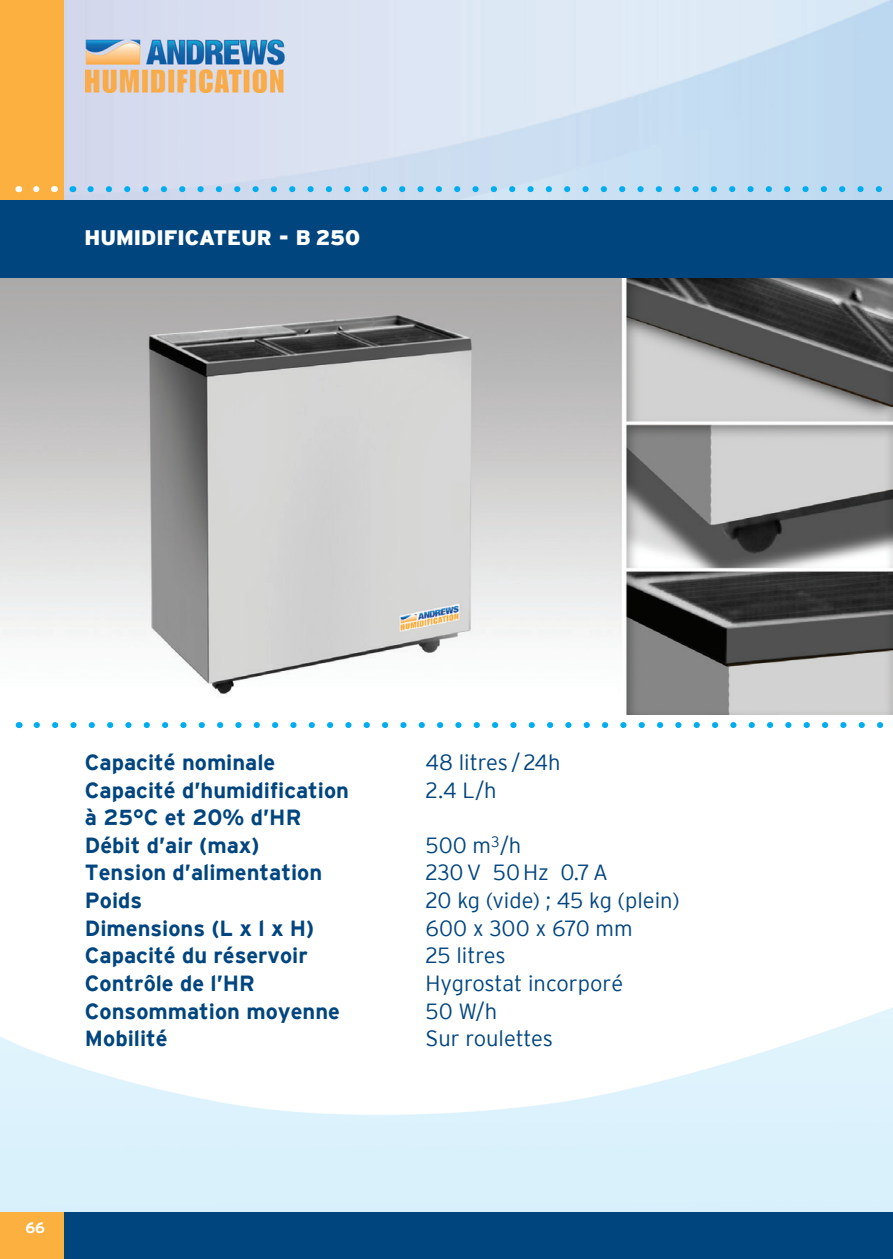
<style>
.page{position:relative;width:893px;height:1259px;background:#fff}
.page>*{position:absolute;margin:0;border:0;box-sizing:border-box;transform-origin:0 0}
.t1{font:700 21.9px/27.6px "Interstate";color:#01457f}
.t2{font:300 21.9px/27.6px "Interstate";color:#01457f}
.t3{font:900 21px "Interstate";color:#fff}
.t4{font:700 15px "Interstate";color:#fff}
</style>
<div class="page">
<img style="left:64px;top:0;width:829px;height:200px">
<div style="left:0;top:1212px;width:893px;height:47px;background:#01457f"></div>
<div style="left:0;top:1212px;width:64px;height:47px;background:#fbb03f"></div>
<svg style="left:90px;top:186px;width:803px;height:6px;background:#96d0ef"></svg>
<svg style="left:37px;top:722px;width:847px;height:6px"></svg>
<div style="left:0;top:0;width:64px;height:200px;background:#fbb03f"></div>
<img style="left:86px;top:39px;width:199px;height:53px">
<svg style="left:36px;top:186px;width:4px;height:6px"></svg>
<img style="left:0;top:278px;width:893px;height:436px">
<div style="left:0;top:200px;width:893px;height:78px;background:#01457f"></div>
<p class="t3" style="left:85px;top:225px;width:277px">HUMIDIFICATEUR - B 250</p>
<p class="t1" style="left:85px;top:748px;width:266px">Capacité nominale<br>Capacité d’humidification à 25°C et 20% d’HR<br>Débit d’air (max)<br>Tension d’alimentation<br>Poids<br>Dimensions (L x l x H)<br>Capacité du réservoir<br>Contrôle de l’HR<br>Consommation moyenne<br>Mobilité</p>
<p class="t2" style="left:426px;top:748px;width:137px">48 litres /24h<br>2.4 L/h</p>
<p class="t2" style="left:426px;top:831px;width:256px">500 m<sup>3</sup>/h<br>230V 50Hz 0.7A<br>20 kg (vide) ; 45 kg (plein)<br>600 x 300 x 670 mm<br>25 litres<br>Hygrostat incorporé<br>50 W/h<br>Sur roulettes</p>
<p class="t4" style="left:25px;top:1219px;width:21px">66</p>
</div>
